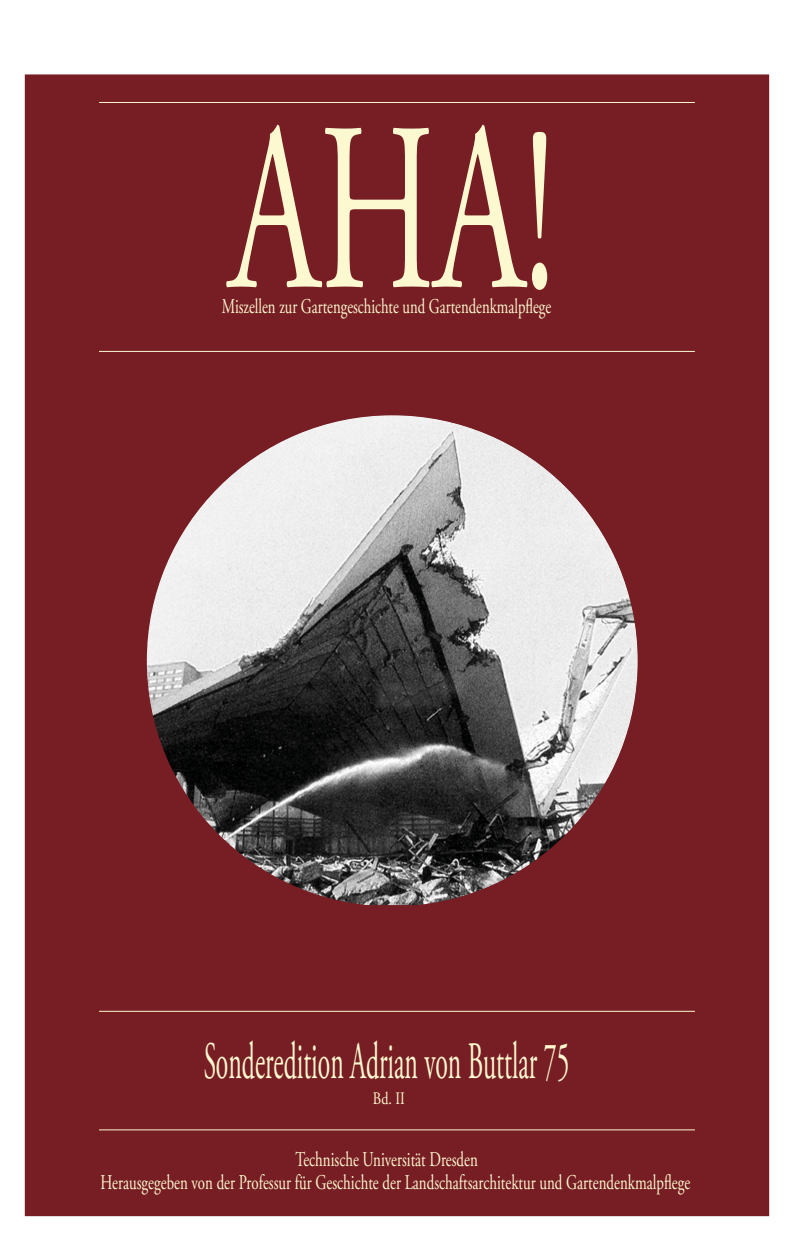
<style>
.page{position:relative;width:794px;height:1241px;background:#fff}
.page>*{position:absolute;margin:0;border:0;box-sizing:border-box;transform-origin:0 0}
.t1{font:239.22px "Adobe Garamond Pro";color:#fcf8cf;scale:.6 1}
.t2{font:52.5px "Adobe Garamond Pro";color:#fcf8cf;scale:.49 1}
.t3{font:21px "Adobe Garamond Pro";color:#fcf8cf;scale:.71 1}
.t4{font:21px "Adobe Garamond Pro";color:#fcf8cf;scale:.7 1}
.t5{font:17.5px "Adobe Garamond Pro";color:#fcf8cf;scale:.8 1}
</style>
<div class="page">
<div style="left:25px;top:74px;width:744px;height:1141px;background:#771d24"></div>
<hr style="left:99px;top:102px;width:596px;height:1px;background:#fcf8cf">
<hr style="left:99px;top:351px;width:596px;height:1px;background:#fcf8cf">
<hr style="left:99px;top:1010px;width:596px;height:1px;background:#fcf8cf">
<hr style="left:99px;top:1129px;width:596px;height:1px;background:#fcf8cf">
<img style="left:147px;top:415px;width:490px;height:489px">
<h1 class="t1" style="left:230px;top:67px;width:542px">AHA!</h1>
<p class="t4" style="left:222px;top:293px;width:472px">Miszellen zur Gartengeschichte und Gartendenkmalpflege</p>
<h2 class="t2" style="left:204px;top:1029px;width:748px">Sonderedition Adrian von Buttlar 75</h2>
<p class="t5" style="left:373px;top:1087px;width:42px">Bd. II</p>
<p class="t3" style="left:295px;top:1146px;width:258px">Technische Universität Dresden</p>
<p class="t3" style="left:101px;top:1169px;width:832px">Herausgegeben von der Professur für Geschichte der Landschaftsarchitektur und Gartendenkmalpflege</p>
</div>
